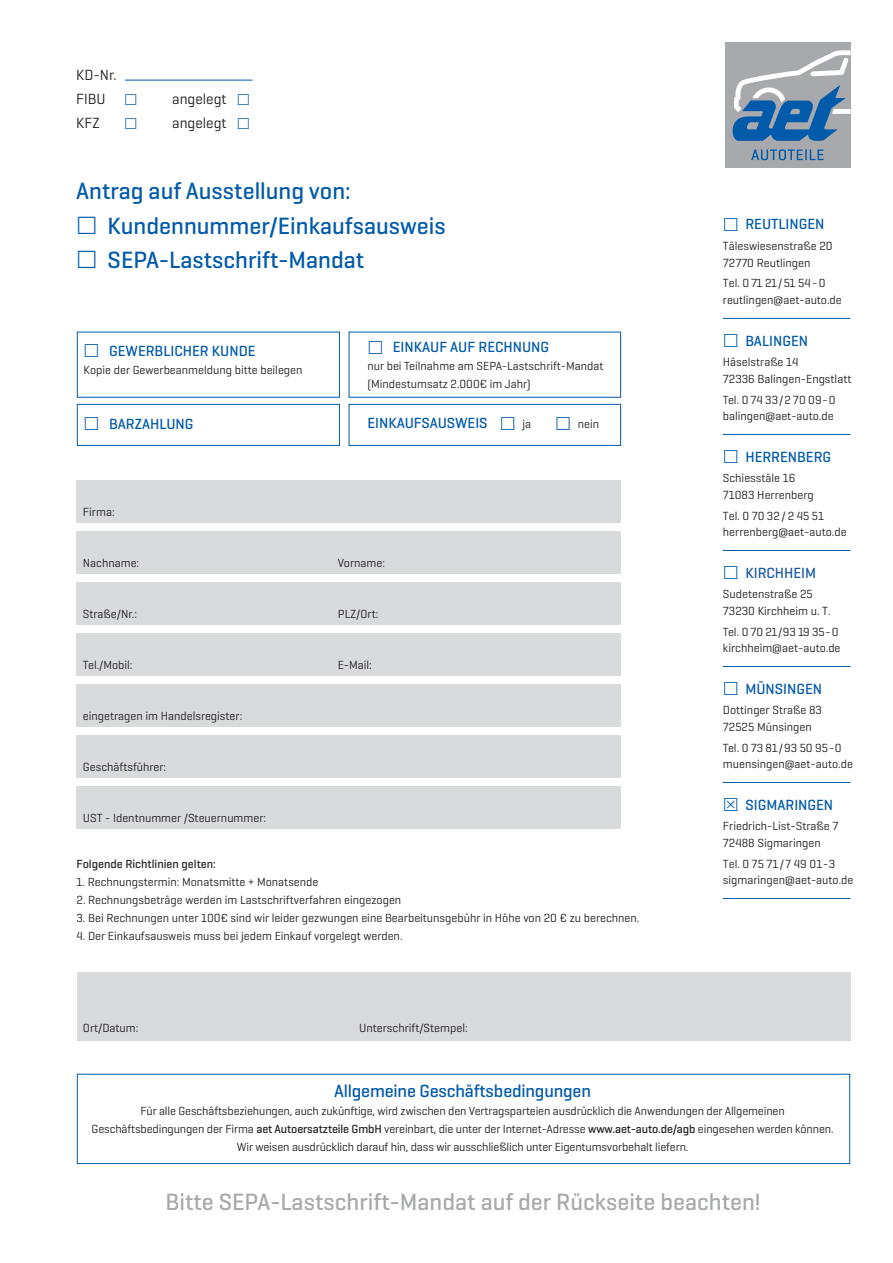
<style>
.page{position:relative;width:893px;height:1263px;background:#fff}
.page>*{position:absolute;margin:0;border:0;box-sizing:border-box;transform-origin:0 0}
.t1{font:500 24px/34.5px "Geogrotesque";color:#015aaa}
.t2{font:500 24px "Geogrotesque";color:#a8a9ad}
.t3{font:500 18px "Geogrotesque";letter-spacing:-.01em;color:#015aaa}
.t4{font:500 15px "Geogrotesque";color:#015aaa}
.t5{font:15px/24px "Geogrotesque";color:#231f20}
.t6{font:500 15px "Geogrotesque";color:#1b5aa8}
.t7{font:12px/16.5px "Geogrotesque";color:#231f20}
.t8{font:500 12px "Geogrotesque";color:#231f20}
.s1{font-weight:500}
</style>
<div class="page">
<div style="left:77px;top:972px;width:773px;height:68px;background:#d9dadc"></div>
<div style="left:77px;top:1074px;width:773px;height:90px;border:1px solid #015aaa"></div>
<hr style="left:723px;top:318px;width:127px;height:1px;background:#015aaa">
<hr style="left:723px;top:434px;width:127px;height:1px;background:#015aaa">
<hr style="left:723px;top:550px;width:127px;height:1px;background:#015aaa">
<hr style="left:723px;top:666px;width:127px;height:1px;background:#015aaa">
<hr style="left:723px;top:782px;width:127px;height:1px;background:#015aaa">
<hr style="left:723px;top:898px;width:127px;height:1px;background:#015aaa">
<div style="left:77px;top:404px;width:263px;height:42px;border:1px solid #015aaa"></div>
<div style="left:349px;top:404px;width:272px;height:42px;border:1px solid #015aaa"></div>
<div style="left:77px;top:480px;width:544px;height:43px;background:#d9dadc"></div>
<div style="left:77px;top:531px;width:544px;height:43px;background:#d9dadc"></div>
<div style="left:77px;top:583px;width:544px;height:42px;background:#d9dadc"></div>
<div style="left:77px;top:634px;width:544px;height:42px;background:#d9dadc"></div>
<div style="left:77px;top:685px;width:544px;height:42px;background:#d9dadc"></div>
<div style="left:77px;top:736px;width:544px;height:42px;background:#d9dadc"></div>
<div style="left:77px;top:787px;width:544px;height:42px;background:#d9dadc"></div>
<hr style="left:125px;top:80px;width:128px;height:1px;background:#015aaa">
<div style="left:725px;top:43px;width:125px;height:125px;background:#a8a9ad"></div>
<svg style="left:732px;top:50px;width:118px;height:110px"></svg>
<p class="t5" style="left:76px;top:62px;width:42px">KD-Nr.<br>FIBU</p>
<p class="t5" style="left:172px;top:86px;width:56px">angelegt</p>
<p class="t5" style="left:76px;top:110px;width:25px">KFZ</p>
<p class="t5" style="left:172px;top:110px;width:56px">angelegt</p>
<h1 class="t1" style="left:108px;top:173px;width:340px;text-indent:-31px">Antrag auf Ausstellung von:<br>Kundennummer/Einkaufsausweis<br>SEPA-Lastschrift-Mandat</h1>
<p class="t4" style="left:109px;top:341px;width:148px">GEWERBLICHER KUNDE</p>
<p class="t7" style="left:84px;top:361px;width:220px">Kopie der Gewerbeanmeldung bitte beilegen</p>
<p class="t4" style="left:109px;top:414px;width:86px">BARZAHLUNG</p>
<p class="t7" style="left:83px;top:503px;width:33px">Firma:</p>
<p class="t4" style="left:393px;top:338px;width:158px">EINKAUF AUF RECHNUNG</p>
<p class="t7" style="left:367px;top:357px;width:238px;line-height:18px">nur bei Teilnahme am SEPA-Lastschrift-Mandat (Mindestumsatz 2.000€ im Jahr)</p>
<p class="t4" style="left:367px;top:414px;width:122px">EINKAUFSAUSWEIS</p>
<p class="t7" style="left:522px;top:416px;width:10px">ja</p>
<p class="t7" style="left:578px;top:416px;width:23px">nein</p>
<p class="t7" style="left:83px;top:554px;width:58px">Nachname:</p>
<p class="t7" style="left:338px;top:554px;width:49px">Vorname:</p>
<p class="t7" style="left:83px;top:605px;width:56px">Straße/Nr.:</p>
<p class="t7" style="left:338px;top:605px;width:42px">PLZ/Ort:</p>
<p class="t7" style="left:83px;top:656px;width:51px">Tel./Mobil:</p>
<p class="t7" style="left:338px;top:656px;width:35px">E-Mail:</p>
<p class="t7" style="left:83px;top:707px;width:161px">eingetragen im Handelsregister:</p>
<p class="t7" style="left:83px;top:758px;width:85px">Geschäftsführer:</p>
<p class="t7" style="left:83px;top:809px;width:185px">UST - Identnummer /Steuernummer:</p>
<p class="t8" style="left:77px;top:856px;width:141px">Folgende Richtlinien gelten:</p>
<p class="t7" style="left:77px;top:873px;width:243px">1. Rechnungstermin: Monatsmitte + Monatsende</p>
<p class="t7" style="left:77px;top:891px;width:326px">2. Rechnungsbeträge werden im Lastschriftverfahren eingezogen</p>
<p class="t7" style="left:77px;top:909px;width:564px">3. Bei Rechnungen unter 100€ sind wir leider gezwungen eine Bearbeitunsgebühr in Höhe von 20 € zu berechnen.</p>
<p class="t7" style="left:77px;top:927px;width:327px">4. Der Einkaufsausweis muss bei jedem Einkauf vorgelegt werden.</p>
<p class="t7" style="left:83px;top:1019px;width:57px">Ort/Datum:</p>
<p class="t7" style="left:359px;top:1019px;width:110px">Unterschrift/Stempel:</p>
<p class="t4" style="left:745px;top:215px;width:81px">REUTLINGEN</p>
<p class="t7" style="left:723px;top:238px;width:111px">Täleswiesenstraße 20<br>72770 Reutlingen</p>
<p class="t7" style="left:723px;top:275px;width:120px">Tel. 071 21/51 54-0 reutlingen@aet-auto.de</p>
<p class="t4" style="left:745px;top:331px;width:64px">BALINGEN</p>
<p class="t7" style="left:723px;top:354px;width:130px">Häselstraße 14<br>72336 Balingen-Engstlatt</p>
<p class="t7" style="left:723px;top:391px;width:114px">Tel. 074 33/270 09-0 balingen@aet-auto.de</p>
<p class="t4" style="left:745px;top:447px;width:87px">HERRENBERG</p>
<p class="t7" style="left:723px;top:470px;width:92px">Schiesstäle 16<br>71083 Herrenberg</p>
<p class="t7" style="left:723px;top:507px;width:125px">Tel. 0 70 32 / 2 45 51 herrenberg@aet-auto.de</p>
<p class="t6" style="left:745px;top:563px;width:72px">KIRCHHEIM</p>
<p class="t7" style="left:723px;top:586px;width:109px">Sudetenstraße 25<br>73230 Kirchheim u. T.</p>
<p class="t7" style="left:723px;top:623px;width:119px">Tel. 0 70 21/93 19 35-0 kirchheim@aet-auto.de</p>
<p class="t4" style="left:745px;top:679px;width:78px">MÜNSINGEN</p>
<p class="t7" style="left:723px;top:702px;width:101px">Dottinger Straße 83<br>72525 Münsingen</p>
<p class="t7" style="left:723px;top:739px;width:132px">Tel. 0 73 81/93 50 95-0 muensingen@aet-auto.de</p>
<p class="t4" style="left:745px;top:795px;width:89px">SIGMARINGEN</p>
<p class="t7" style="left:723px;top:818px;width:117px">Friedrich-List-Straße 7<br>72488 Sigmaringen</p>
<p class="t7" style="left:723px;top:855px;width:132px">Tel. 0 75 71/7 49 01-3 sigmaringen@aet-auto.de</p>
<h2 class="t3" style="left:334px;top:1080px;width:258px">Allgemeine Geschäftsbedingungen</h2>
<p class="t7" style="left:92px;top:1101px;width:744px;line-height:18px;text-align:center">Für alle Geschäftsbeziehungen, auch zukünftige, wird zwischen den Vertragsparteien ausdrücklich die Anwendungen der Allgemeinen<br>Geschäftsbedingungen der Firma <span class="s1">aet Autoersatzteile GmbH</span> vereinbart, die unter der Internet-Adresse <span class="s1">www.aet-auto.de/agb</span> eingesehen werden können.<br>Wir weisen ausdrücklich darauf hin, dass wir ausschließlich unter Eigentumsvorbehalt liefern.</p>
<h1 class="t2" style="left:165px;top:1187px;width:597px">Bitte SEPA-Lastschrift-Mandat auf der Rückseite beachten!</h1>
</div>
